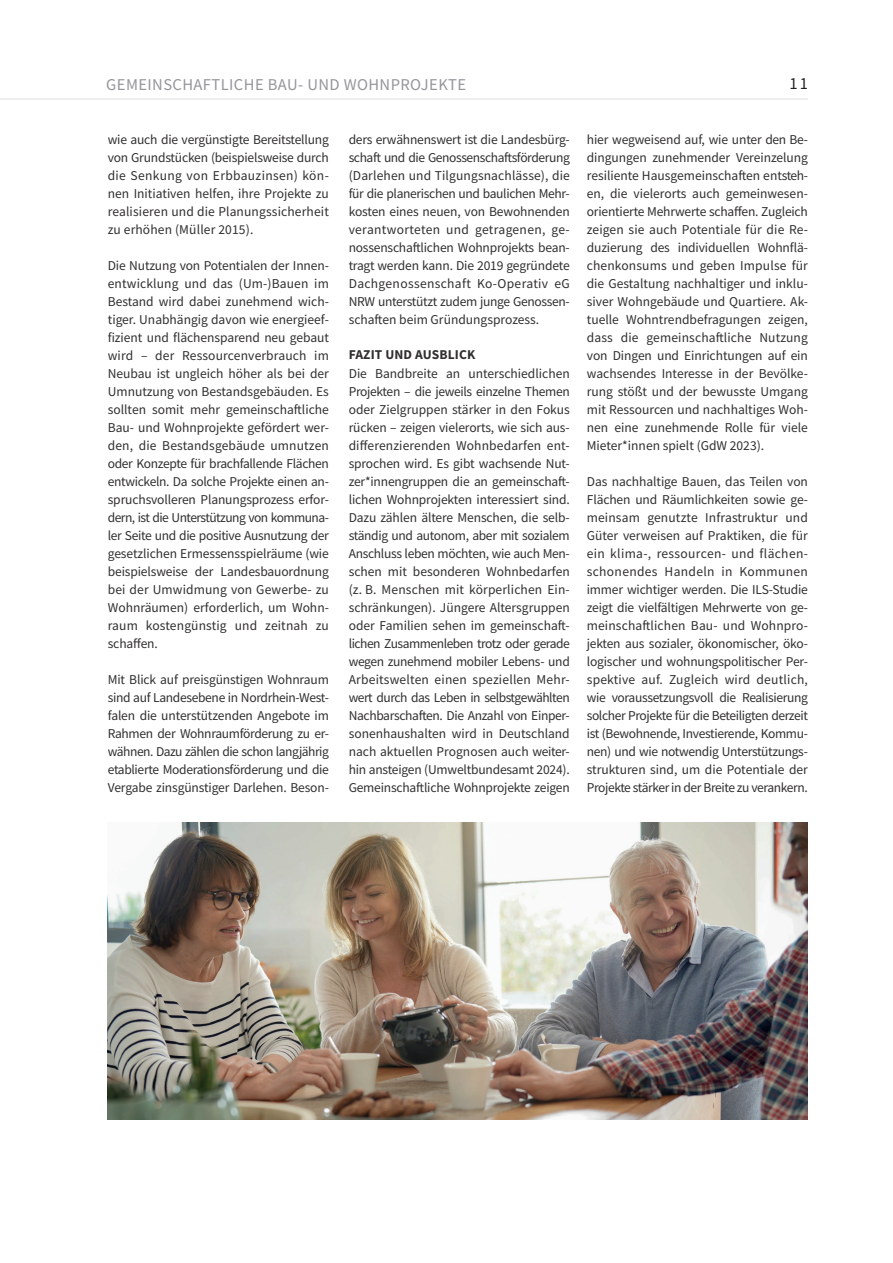
<style>
.page{position:relative;width:893px;height:1263px;background:#fff}
.page>*{position:absolute;margin:0;border:0;box-sizing:border-box;transform-origin:0 0}
.t1{font:16.5px "Source Sans Pro";letter-spacing:.025em;color:#939598}
.t2{font:16.5px "Source Sans Pro";color:#231f20}
.t3{font:13.5px/18px "Source Sans Pro";letter-spacing:-.01em;color:#312f30;text-align:justify}
.t4{font:700 13.5px "Source Sans Pro";letter-spacing:.01em;color:#312f30}
</style>
<div class="page">
<hr style="left:0;top:99px;width:808px;height:1px;background:#dcdddf">
<img style="left:108px;top:822px;width:700px;height:297px">
<p class="t1" style="left:106px;top:74px;width:361px">GEMEINSCHAFTLICHE BAU- UND WOHNPROJEKTE</p>
<p class="t2" style="left:789px;top:73px;width:20px">11</p>
<p class="t3" style="left:108px;top:130px;width:223px">wie auch die vergünstigte Bereitstellung von Grundstücken (beispielsweise durch die Senkung von Erbbauzinsen) kön&shy;nen Initiativen helfen, ihre Projekte zu realisieren und die Planungssicherheit zu erhöhen (Müller 2015).</p>
<p class="t3" style="left:108px;top:256px;width:223px">Die Nutzung von Potentialen der Innen&shy;entwicklung und das (Um-)Bauen im Bestand wird dabei zunehmend wich&shy;tiger. Unabhängig davon wie energieef&shy;fizient und flächensparend neu gebaut wird – der Ressourcenverbrauch im Neubau ist ungleich höher als bei der Umnutzung von Bestandsgebäuden. Es sollten somit mehr gemeinschaftliche Bau- und Wohnprojekte gefördert wer&shy;den, die Bestandsgebäude umnutzen oder Konzepte für brachfallende Flächen entwickeln. Da solche Projekte einen an&shy;spruchsvolleren Planungsprozess erfor&shy;dern, ist die Unterstützung von kommuna&shy;ler Seite und die positive Ausnutzung der gesetzlichen Ermessensspielräume (wie beispielsweise der Landesbauordnung bei der Umwidmung von Gewerbe- zu Wohnräumen) erforderlich, um Wohn&shy;raum kostengünstig und zeitnah zu schaffen.</p>
<p class="t3" style="left:108px;top:670px;width:223px">Mit Blick auf preisgünstigen Wohnraum sind auf Landesebene in Nordrhein-West&shy;falen die unterstützenden Angebote im Rahmen der Wohnraumförderung zu er&shy;wähnen. Dazu zählen die schon langjährig etablierte Moderationsförderung und die Vergabe zinsgünstiger Darlehen. Beson-</p>
<p class="t3" style="left:349px;top:130px;width:223px">ders erwähnenswert ist die Landesbürg&shy;schaft und die Genossenschaftsförderung (Darlehen und Tilgungsnachlässe), die für die planerischen und baulichen Mehr&shy;kosten eines neuen, von Bewohnenden verantworteten und getragenen, ge&shy;nossenschaftlichen Wohnprojekts bean&shy;tragt werden kann. Die 2019 gegründete Dachgenossenschaft Ko-Operativ eG NRW unterstützt zudem junge Genossen&shy;schaften beim Gründungsprozess.</p>
<p class="t4" style="left:349px;top:345px;width:128px">FAZIT UND AUSBLICK</p>
<p class="t3" style="left:349px;top:364px;width:223px">Die Bandbreite an unterschiedlichen Projekten – die jeweils einzelne Themen oder Zielgruppen stärker in den Fokus rücken – zeigen vielerorts, wie sich aus&shy;differenzierenden Wohnbedarfen ent&shy;sprochen wird. Es gibt wachsende Nut&shy;zer*innengruppen die an gemeinschaft&shy;lichen Wohnprojekten interessiert sind.<br>Dazu zählen ältere Menschen, die selb&shy;ständig und autonom, aber mit sozialem Anschluss leben möchten, wie auch Men&shy;schen mit besonderen Wohnbedarfen (z. B. Menschen mit körperlichen Ein&shy;schränkungen). Jüngere Altersgruppen oder Familien sehen im gemeinschaft&shy;lichen Zusammenleben trotz oder gerade wegen zunehmend mobiler Lebens- und Arbeitswelten einen speziellen Mehr&shy;wert durch das Leben in selbstgewählten Nachbarschaften. Die Anzahl von Einper&shy;sonenhaushalten wird in Deutschland nach aktuellen Prognosen auch weiter&shy;hin ansteigen (Umweltbundesamt 2024).<br>Gemeinschaftliche Wohnprojekte zeigen</p>
<p class="t3" style="left:587px;top:130px;width:223px">hier wegweisend auf, wie unter den Be&shy;dingungen zunehmender Vereinzelung resiliente Hausgemeinschaften entsteh&shy;en, die vielerorts auch gemeinwesen&shy;orientierte Mehrwerte schaffen. Zugleich zeigen sie auch Potentiale für die Re&shy;duzierung des individuellen Wohnflä&shy;chenkonsums und geben Impulse für die Gestaltung nachhaltiger und inklu&shy;siver Wohngebäude und Quartiere. Ak&shy;tuelle Wohntrendbefragungen zeigen, dass die gemeinschaftliche Nutzung von Dingen und Einrichtungen auf ein wachsendes Interesse in der Bevölke&shy;rung stößt und der bewusste Umgang mit Ressourcen und nachhaltiges Woh&shy;nen eine zunehmende Rolle für viele Mieter*innen spielt (GdW 2023).</p>
<p class="t3" style="left:587px;top:472px;width:223px">Das nachhaltige Bauen, das Teilen von Flächen und Räumlichkeiten sowie ge&shy;meinsam genutzte Infrastruktur und Güter verweisen auf Praktiken, die für ein klima-, ressourcen- und flächen&shy;schonendes Handeln in Kommunen immer wichtiger werden. Die ILS-Studie zeigt die vielfältigen Mehrwerte von ge&shy;meinschaftlichen Bau- und Wohnpro&shy;jekten aus sozialer, ökonomischer, öko&shy;logischer und wohnungspolitischer Per&shy;spektive auf. Zugleich wird deutlich, wie voraussetzungsvoll die Realisierung solcher Projekte für die Beteiligten derzeit ist (Bewohnende, Investierende, Kommu&shy;nen) und wie notwendig Unterstützungs&shy;strukturen sind, um die Potentiale der Projekte stärker in der Breite zu verankern.</p>
</div>
